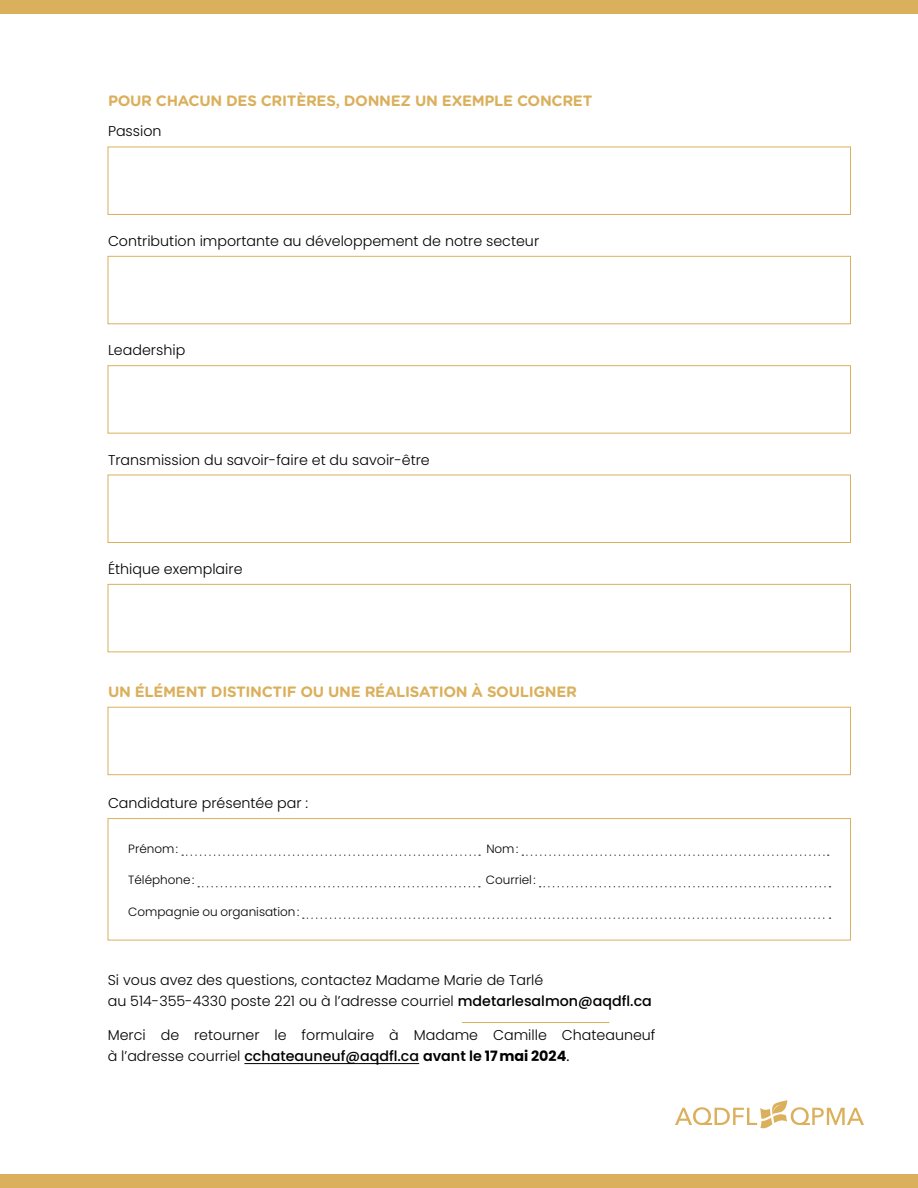
<style>
.page{position:relative;width:918px;height:1188px;background:#fff}
.page>*{position:absolute;margin:0;border:0;box-sizing:border-box;transform-origin:0 0}
.t1{font:700 15px "Gotham Rounded";letter-spacing:-.02em;color:#dbb05c}
.t2{font:300 14.25px/21px "Poppins";color:#000}
.t3{font:300 12px "Poppins";color:#000}
.s1{font-weight:500}
.s2{font-weight:600}
.s3{font-weight:700}
.s4{font-weight:400}
</style>
<div class="page">
<hr style="left:462px;top:1022px;width:148px;height:1px;background:#dbb05c">
<hr style="left:244px;top:1063px;width:175px;height:1px;background:#000">
<svg style="left:182px;top:854px;width:298px;height:2px"></svg>
<svg style="left:522px;top:854px;width:307px;height:2px"></svg>
<svg style="left:198px;top:886px;width:282px;height:1px"></svg>
<svg style="left:540px;top:886px;width:290px;height:1px"></svg>
<svg style="left:303px;top:917px;width:528px;height:2px"></svg>
<div style="left:108px;top:818px;width:743px;height:122px;border:1px solid #dbb05c"></div>
<div style="left:0;top:1174px;width:918px;height:14px;background:#dbb05c"></div>
<div style="left:0;top:0;width:918px;height:14px;background:#dbb05c"></div>
<div style="left:108px;top:147px;width:743px;height:68px;border:1px solid #dbb05c"></div>
<div style="left:108px;top:256px;width:743px;height:68px;border:1px solid #dbb05c"></div>
<div style="left:108px;top:365px;width:743px;height:69px;border:1px solid #dbb05c"></div>
<div style="left:108px;top:475px;width:743px;height:68px;border:1px solid #dbb05c"></div>
<div style="left:108px;top:584px;width:743px;height:68px;border:1px solid #dbb05c"></div>
<div style="left:108px;top:707px;width:743px;height:68px;border:1px solid #dbb05c"></div>
<svg style="left:675px;top:1100px;width:189px;height:29px"></svg>
<p class="t1" style="left:108px;top:90px;width:486px">POUR CHACUN DES CRITÈRES, DONNEZ UN EXEMPLE CONCRET</p>
<p class="t2" style="left:108px;top:121px;width:55px">Passion</p>
<p class="t2" style="left:108px;top:230px;width:433px">Contribution importante au développement de notre secteur</p>
<p class="t2" style="left:108px;top:340px;width:79px">Leadership</p>
<p class="t2" style="left:108px;top:449px;width:323px">Transmission du savoir-faire et du savoir-être</p>
<p class="t2" style="left:108px;top:558px;width:136px">Éthique exemplaire</p>
<p class="t1" style="left:108px;top:680px;width:471px">UN ÉLÉMENT DISTINCTIF OU UNE RÉALISATION À SOULIGNER</p>
<p class="t2" style="left:108px;top:793px;width:202px">Candidature présentée par :</p>
<p class="t3" style="left:128px;top:842px;width:51px">Prénom:</p>
<p class="t3" style="left:486px;top:842px;width:33px">Nom:</p>
<p class="t3" style="left:128px;top:873px;width:68px">Téléphone:</p>
<p class="t3" style="left:486px;top:873px;width:51px">Courriel :</p>
<p class="t3" style="left:128px;top:905px;width:173px">Compagnie ou organisation:</p>
<p class="t2" style="left:108px;top:969px;width:546px">Si vous avez des questions, contactez Madame Marie de Tarlé<br>au 514-355-4330 poste 221 ou à l’adresse courriel <span class="s1">mdetarlesalmon@aqdfl.ca</span></p>
<p class="t2" style="left:108px;top:1025px;width:549px">Merci de retourner le formulaire à Madame Camille Chateauneuf à l’adresse courriel <span class="s1">cchateauneuf@aqdfl.ca</span> <span class="s2">avant le</span> <span class="s3">17 mai 2024</span><span class="s4">.</span></p>
</div>
